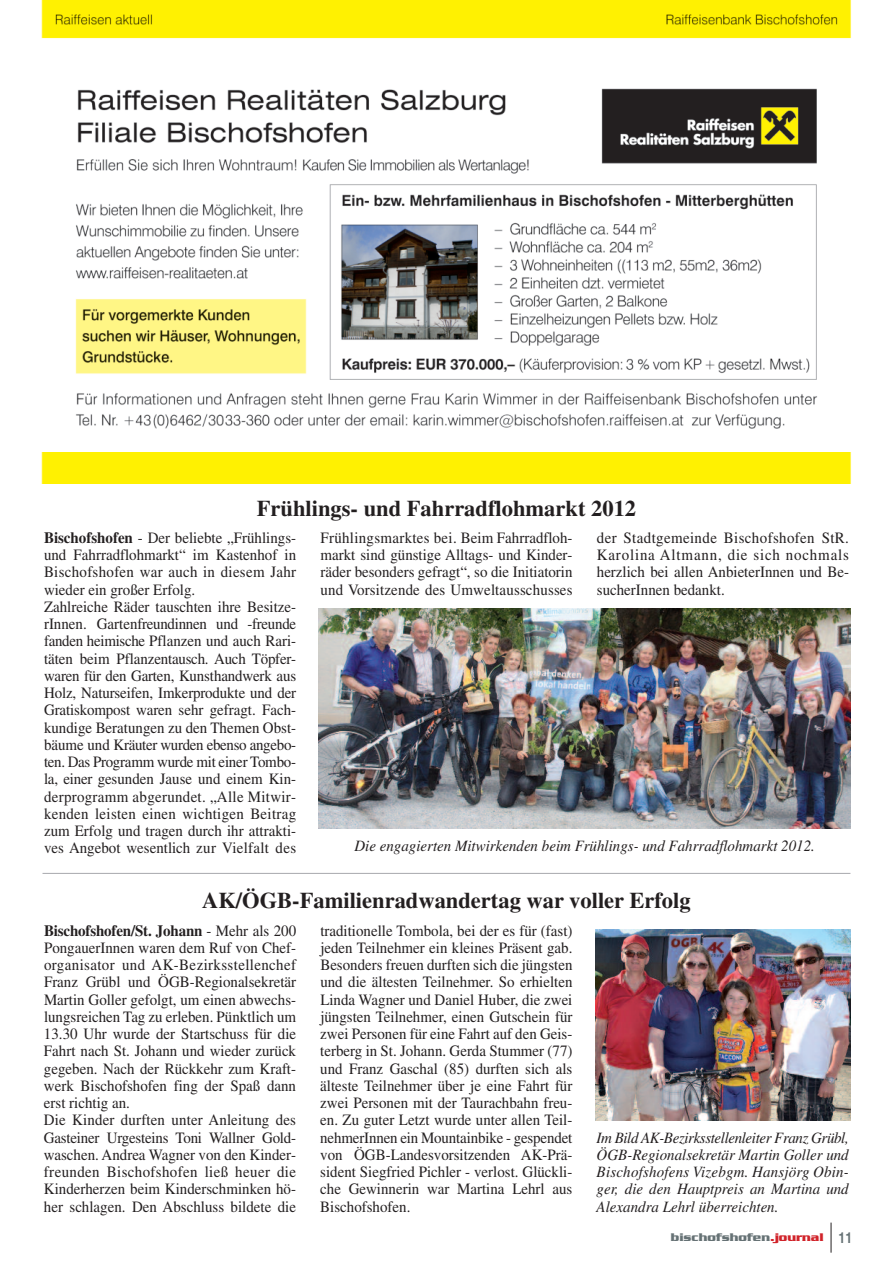
<style>
.page{position:relative;width:893px;height:1263px;background:#fff}
.page>*{position:absolute;margin:0;border:0;box-sizing:border-box;transform-origin:0 0}
.t1{font:700 22.5px "Times";color:#231f20}
.t2{font:15.75px/17.2px "Times";color:#231f20;text-align:justify;scale:.95 1}
.t3{font:italic 15.75px/17.2px "Times";color:#231f20;text-align:justify;scale:.95 1}
.t4{font:700 12px "Serpentine";color:#667275}
.s1{font-weight:700}
.s2{color:#d1232a}
.s3{font-family:"Helvetica";font-stretch:condensed;font-size:15px}
</style>
<div class="page">
<hr style="left:831px;top:1222px;width:1px;height:31px;background:#231f20">
<div style="left:41px;top:452px;width:810px;height:32px;background:#fff101"></div>
<img style="left:41px;top:0;width:810px;height:429px">
<img style="left:319px;top:608px;width:531px;height:220px">
<hr style="left:43px;top:873px;width:807px;height:1px;background:#a8a9ad">
<img style="left:595px;top:930px;width:255px;height:190px">
<h1 class="t1" style="left:257px;top:500px;width:381px">Frühlings- und Fahrradflohmarkt 2012</h1>
<p class="t2" style="left:44px;top:530px;width:267px;text-align:left"><span class="s1">Bischofshofen</span> - Der beliebte „Frühlings&shy;und Fahrradflohmarkt“ im Kastenhof in Bischofshofen war auch in diesem Jahr wieder ein großer Erfolg.<br>Zahlreiche Räder tauschten ihre Besitze&shy;rInnen. Gartenfreundinnen und -freunde fanden heimische Pflanzen und auch Rari&shy;täten beim Pflanzentausch. Auch Töpfer&shy;waren für den Garten, Kunsthandwerk aus Holz, Naturseifen, Imkerprodukte und der Gratiskompost waren sehr gefragt. Fach&shy;kundige Beratungen zu den Themen Obst&shy;bäume und Kräuter wurden ebenso angebo&shy;ten. Das Programm wurde mit einer Tombo&shy;la, einer gesunden Jause und einem Kin&shy;derprogramm abgerundet. „Alle Mitwir&shy;kenden leisten einen wichtigen Beitrag zum Erfolg und tragen durch ihr attrakti&shy;ves Angebot wesentlich zur Vielfalt des</p>
<p class="t2" style="left:320px;top:530px;width:267px">Frühlingsmarktes bei. Beim Fahrradfloh&shy;markt sind günstige Alltags- und Kinder&shy;räder besonders gefragt“, so die Initiatorin und Vorsitzende des Umweltausschusses</p>
<p class="t2" style="left:597px;top:530px;width:267px">der Stadtgemeinde Bischofshofen StR.<br>Karolina Altmann, die sich nochmals herzlich bei allen AnbieterInnen und Be&shy;sucherInnen bedankt.</p>
<p class="t3" style="left:354px;top:839px;width:486px">Die engagierten Mitwirkenden beim Frühlings- und Fahrradflohmarkt 2012.</p>
<h1 class="t1" style="left:202px;top:893px;width:490px">AK/ÖGB-Familienradwandertag war voller Erfolg</h1>
<p class="t2" style="left:44px;top:923px;width:267px;text-align:left"><span class="s1">Bischofshofen/St. Johann</span> - Mehr als 200<br>PongauerInnen waren dem Ruf von Chef&shy;organisator und AK-Bezirksstellenchef Franz Grübl und ÖGB-Regionalsekretär Martin Goller gefolgt, um einen abwechs&shy;lungsreichen Tag zu erleben. Pünktlich um 13.30 Uhr wurde der Startschuss für die Fahrt nach St. Johann und wieder zurück gegeben. Nach der Rückkehr zum Kraft&shy;werk Bischofshofen fing der Spaß dann erst richtig an.<br>Die Kinder durften unter Anleitung des Gasteiner Urgesteins Toni Wallner Gold&shy;waschen. Andrea Wagner von den Kinder&shy;freunden Bischofshofen ließ heuer die Kinderherzen beim Kinderschminken hö&shy;her schlagen. Den Abschluss bildete die</p>
<p class="t2" style="left:320px;top:923px;width:267px">traditionelle Tombola, bei der es für (fast) jeden Teilnehmer ein kleines Präsent gab.<br>Besonders freuen durften sich die jüngsten und die ältesten Teilnehmer. So erhielten Linda Wagner und Daniel Huber, die zwei jüngsten Teilnehmer, einen Gutschein für zwei Personen für eine Fahrt auf den Geis&shy;terberg in St. Johann. Gerda Stummer (77) und Franz Gaschal (85) durften sich als älteste Teilnehmer über je eine Fahrt für zwei Personen mit der Taurachbahn freu&shy;en. Zu guter Letzt wurde unter allen Teil&shy;nehmerInnen ein Mountainbike - gespendet von ÖGB-Landesvorsitzenden AK-Prä&shy;sident Siegfried Pichler - verlost. Glückli&shy;che Gewinnerin war Martina Lehrl aus Bischofshofen.</p>
<p class="t3" style="left:597px;top:1130px;width:267px">Im Bild AK-Bezirksstellenleiter Franz Grübl, ÖGB-Regionalsekretär Martin Goller und Bischofshofens Vizebgm. Hansjörg Obin&shy;ger, die den Hauptpreis an Martina und Alexandra Lehrl überreichten.</p>
<p class="t4" style="left:671px;top:1230px;width:183px">bischofshofen<span class="s2">.journal</span> <span class="s3">11</span></p>
</div>
